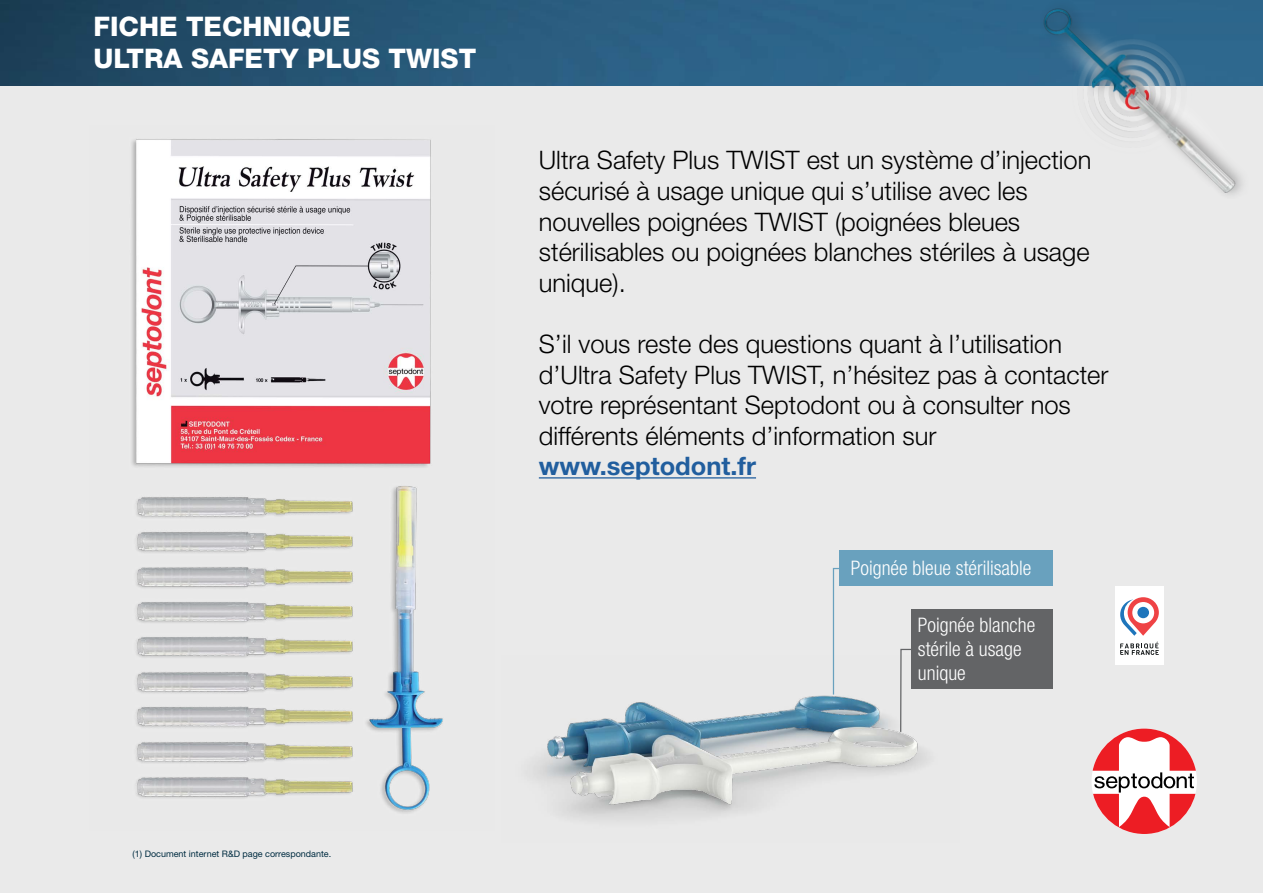
<style>
.page{position:relative;width:1263px;height:893px;background:#eaeaea}
.page>*{position:absolute;margin:0;border:0;box-sizing:border-box;transform-origin:0 0}
.t1{font:800 27px/32.4px "Helvetica Neue LT Std";color:#fff}
.t2{font:300 25.5px/30.6px "Helvetica Neue LT Std";color:#000}
.t3{font:700 25.5px "Helvetica Neue LT Std";color:#215e9e}
.t4{font:300 condensed 20.1px/24.2px "Helvetica Neue LT Std";color:#fff}
.t5{font:9px "Helvetica Neue LT Std";color:#002c41}
</style>
<div class="page">
<img style="left:131px;top:139px;width:312px;height:674px">
<img style="left:0;top:0;width:1263px;height:85px">
<img style="left:1025px;top:0;width:229px;height:195px">
<hr style="left:539px;top:477px;width:217px;height:1px;background:#215e9e">
<img style="left:533px;top:695px;width:395px;height:126px">
<svg style="left:832px;top:567px;width:18px;height:129px"></svg>
<svg style="left:899px;top:648px;width:24px;height:85px"></svg>
<div style="left:839px;top:550px;width:213px;height:36px;background:#69a1be"></div>
<div style="left:911px;top:609px;width:141px;height:80px;background:#636466"></div>
<svg style="left:1093px;top:728px;width:103px;height:106px"></svg>
<div style="left:1115px;top:587px;width:49px;height:78px;background:#fff"></div>
<svg style="left:1120px;top:642px;width:39px;height:13px"></svg>
<svg style="left:1120px;top:597px;width:39px;height:39px"></svg>
<div style="left:1137px;top:607px;width:12px;height:11px;background:#1e75bb;border-radius:50%"></div>
<p class="t1" style="left:94px;top:10px;width:384px">FICHE TECHNIQUE<br>ULTRA SAFETY PLUS TWIST</p>
<p class="t2" style="left:539px;top:144px;width:554px">Ultra Safety Plus TWIST est un système d’injection sécurisé à usage unique qui s’utilise avec les nouvelles poignées TWIST (poignées bleues stérilisables ou poignées blanches stériles à usage unique).</p>
<p class="t2" style="left:539px;top:328px;width:571px">S’il vous reste des questions quant à l’utilisation d’Ultra Safety Plus TWIST, n’hésitez pas à contacter votre représentant Septodont ou à consulter nos différents éléments d’information sur</p>
<p class="t3" style="left:539px;top:450px;width:219px">www.septodont.fr</p>
<p class="t4" style="left:851px;top:556px;width:182px">Poignée bleue stérilisable</p>
<p class="t4" style="left:918px;top:613px;width:119px">Poignée blanche stérile à usage unique</p>
<p class="t5" style="left:133px;top:848px;width:200px">(1) Document internet R&amp;D page correspondante.</p>
</div>
